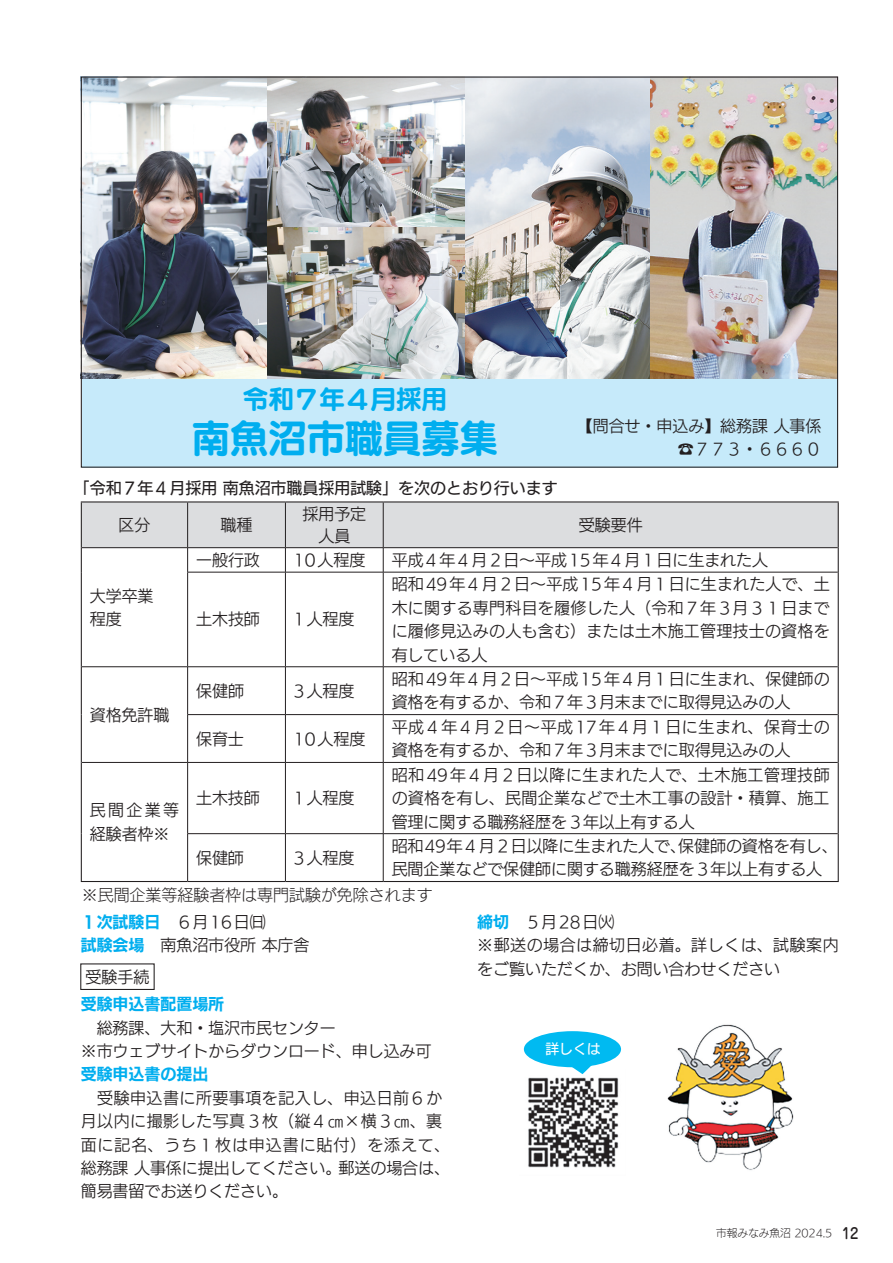
<style>
.page{position:relative;width:893px;height:1263px;background:#fff}
.page>*{position:absolute;margin:0;border:0;box-sizing:border-box;transform-origin:0 0}
.t1{font:38.25px "UD Marugo Large Pr 6 B";color:#00aeef}
.t2{font:25.5px "UD Marugo Large Pr 6 B";color:#00aeef}
.t3{font:15.9px/23.4px "UD Kakugo Large Pr 6 R";color:#231f20}
.t4{font:15.9px/23.4px "UD Kakugo Large Pr 6 R";letter-spacing:.035em;color:#231f20}
.t5{font:15.9px "UD Kakugo Large Pr 6 M";color:#231f20}
.t6{font:15.9px "UD Kakugo Large Pr 6 L";color:#231f20}
.t7{font:15.9px "UD Kakugo Large Pr 6 B";color:#00aeef}
.t8{font:15.9px/23.4px "UD Kakugo Large Pr 6 R";letter-spacing:.15em;color:#231f20}
.t9{font:13.8px "UD Kakugo Large Pr 6 M";color:#fff}
.t10{font:10.65px "UD Kakugo Large Pr 6 L";color:#231f20}
.s1{font-family:"UD Kakugo Large Pr 6 B";color:#00aeef}
.s2{font-family:"Jun 34 Pro";font-weight:500;font-size:14.85px}
</style>
<div class="page">
<div style="left:82px;top:378px;width:755px;height:90px;background:#c6eafa"></div>
<hr style="left:81px;top:501px;width:107px;height:1px;background:#231f20">
<hr style="left:188px;top:501px;width:97px;height:1px;background:#231f20">
<hr style="left:285px;top:501px;width:98px;height:1px;background:#231f20">
<hr style="left:383px;top:501px;width:456px;height:1px;background:#231f20">
<hr style="left:81px;top:572px;width:1px;height:95px;background:#231f20">
<hr style="left:838px;top:572px;width:1px;height:95px;background:#231f20">
<hr style="left:81px;top:667px;width:1px;height:48px;background:#231f20">
<hr style="left:838px;top:667px;width:1px;height:48px;background:#231f20">
<hr style="left:81px;top:715px;width:1px;height:47px;background:#231f20">
<hr style="left:838px;top:715px;width:1px;height:47px;background:#231f20">
<hr style="left:81px;top:762px;width:1px;height:72px;background:#231f20">
<hr style="left:838px;top:762px;width:1px;height:72px;background:#231f20">
<hr style="left:81px;top:834px;width:1px;height:47px;background:#231f20">
<hr style="left:838px;top:834px;width:1px;height:47px;background:#231f20">
<hr style="left:81px;top:881px;width:107px;height:1px;background:#231f20">
<hr style="left:188px;top:881px;width:97px;height:1px;background:#231f20">
<hr style="left:285px;top:881px;width:98px;height:1px;background:#231f20">
<hr style="left:383px;top:881px;width:456px;height:1px;background:#231f20">
<svg style="left:81px;top:502px;width:758px;height:70px"></svg>
<hr style="left:187px;top:572px;width:98px;height:1px;background:#231f20">
<hr style="left:187px;top:572px;width:1px;height:94px;background:#231f20">
<hr style="left:285px;top:572px;width:98px;height:1px;background:#231f20">
<hr style="left:285px;top:572px;width:1px;height:94px;background:#231f20">
<hr style="left:383px;top:572px;width:455px;height:1px;background:#231f20">
<hr style="left:383px;top:572px;width:1px;height:94px;background:#231f20">
<hr style="left:82px;top:666px;width:106px;height:1px;background:#231f20">
<hr style="left:188px;top:666px;width:97px;height:1px;background:#231f20">
<hr style="left:187px;top:667px;width:1px;height:47px;background:#231f20">
<hr style="left:285px;top:666px;width:98px;height:1px;background:#231f20">
<hr style="left:285px;top:667px;width:1px;height:47px;background:#231f20">
<hr style="left:383px;top:666px;width:455px;height:1px;background:#231f20">
<hr style="left:383px;top:667px;width:1px;height:47px;background:#231f20">
<hr style="left:187px;top:714px;width:98px;height:1px;background:#231f20">
<hr style="left:187px;top:715px;width:1px;height:47px;background:#231f20">
<hr style="left:285px;top:714px;width:98px;height:1px;background:#231f20">
<hr style="left:285px;top:715px;width:1px;height:47px;background:#231f20">
<hr style="left:383px;top:714px;width:455px;height:1px;background:#231f20">
<hr style="left:383px;top:715px;width:1px;height:47px;background:#231f20">
<hr style="left:82px;top:762px;width:106px;height:1px;background:#231f20">
<hr style="left:188px;top:762px;width:97px;height:1px;background:#231f20">
<hr style="left:187px;top:763px;width:1px;height:70px;background:#231f20">
<hr style="left:285px;top:762px;width:98px;height:1px;background:#231f20">
<hr style="left:285px;top:763px;width:1px;height:70px;background:#231f20">
<hr style="left:383px;top:762px;width:455px;height:1px;background:#231f20">
<hr style="left:383px;top:763px;width:1px;height:70px;background:#231f20">
<hr style="left:187px;top:833px;width:98px;height:1px;background:#231f20">
<hr style="left:187px;top:834px;width:1px;height:47px;background:#231f20">
<hr style="left:285px;top:833px;width:98px;height:1px;background:#231f20">
<hr style="left:285px;top:834px;width:1px;height:47px;background:#231f20">
<hr style="left:383px;top:833px;width:455px;height:1px;background:#231f20">
<hr style="left:383px;top:834px;width:1px;height:47px;background:#231f20">
<div style="left:80px;top:963px;width:75px;height:27px;border:1px solid #231f20"></div>
<img style="left:528px;top:1077px;width:91px;height:91px">
<div style="left:524px;top:1031px;width:97px;height:36px;background:#00baf1;border-radius:50%"></div>
<svg style="left:567px;top:1065px;width:29px;height:9px"></svg>
<img style="left:667px;top:1024px;width:127px;height:146px">
<img style="left:83px;top:79px;width:753px;height:299px">
<h2 class="t2" style="left:243px;top:386px;width:206px">令和７年４月採用</h2>
<h1 class="t1" style="left:192px;top:417px;width:308px">南魚沼市職員募集</h1>
<p class="t5" style="left:74px;top:479px;width:485px">「令和７年４月採用 南魚沼市職員採用試験」を次のとおり行います</p>
<p class="t3" style="left:577px;top:415px;width:246px;text-align:right">【問合せ・申込み】総務課 人事係☎７７３・６６６０</p>
<p class="t3" style="left:119px;top:514px;width:33px">区分</p>
<p class="t3" style="left:221px;top:514px;width:33px">職種</p>
<p class="t3" style="left:302px;top:504px;width:65px;line-height:21.3px;text-align:center">採用予定人員</p>
<p class="t3" style="left:579px;top:514px;width:65px">受験要件</p>
<p class="t3" style="left:90px;top:584px;width:65px">大学卒業程度</p>
<p class="t3" style="left:90px;top:703px;width:81px">資格免許職</p>
<p class="t8" style="left:90px;top:799px;width:91px">民間企業等経験者枠※</p>
<p class="t3" style="left:196px;top:549px;width:65px">一般行政</p>
<p class="t3" style="left:294px;top:549px;width:73px">10人程度</p>
<p class="t3" style="left:392px;top:549px;width:378px">平成４年４月２日～平成15年４月１日に生まれた人</p>
<p class="t3" style="left:196px;top:608px;width:65px">土木技師</p>
<p class="t3" style="left:294px;top:608px;width:62px">1人程度</p>
<p class="t3" style="left:392px;top:573px;width:440px;text-align:justify">昭和49年４月２日～平成15年４月１日に生まれた人で、土木に関する専門科目を履修した人（令和７年３月３１日までに履修見込みの人も含む）または土木施工管理技士の資格を有している人</p>
<p class="t3" style="left:196px;top:679px;width:49px">保健師</p>
<p class="t3" style="left:294px;top:679px;width:62px">3人程度</p>
<p class="t3" style="left:392px;top:668px;width:439px">昭和49年４月２日～平成15年４月１日に生まれ、保健師の資格を有するか、令和７年３月末までに取得見込みの人</p>
<p class="t3" style="left:196px;top:727px;width:49px">保育士</p>
<p class="t3" style="left:294px;top:727px;width:73px">10人程度</p>
<p class="t3" style="left:392px;top:716px;width:439px">平成４年４月２日～平成17年４月１日に生まれ、保育士の資格を有するか、令和７年３月末までに取得見込みの人</p>
<p class="t3" style="left:196px;top:787px;width:65px">土木技師</p>
<p class="t3" style="left:294px;top:787px;width:62px">1人程度</p>
<p class="t3" style="left:392px;top:763px;width:439px;text-align:justify">昭和49年４月２日以降に生まれた人で、土木施工管理技師の資格を有し、民間企業などで土木工事の設計・積算、施工管理に関する職務経歴を３年以上有する人</p>
<p class="t3" style="left:196px;top:846px;width:49px">保健師</p>
<p class="t3" style="left:294px;top:846px;width:62px">3人程度</p>
<p class="t3" style="left:392px;top:835px;width:447px">昭和49年４月２日以降に生まれた人で、保健師の資格を有し、民間企業などで保健師に関する職務経歴を３年以上有する人</p>
<p class="t6" style="left:82px;top:886px;width:352px">※民間企業等経験者枠は専門試験が免除されます</p>
<p class="t3" style="left:81px;top:911px;width:230px"><span class="s1">１次試験日</span>　６月16日㈰<br><span class="s1">試験会場</span>　南魚沼市役所 本庁舎</p>
<p class="t3" style="left:86px;top:965px;width:65px">受験手続</p>
<p class="t7" style="left:81px;top:995px;width:145px">受験申込書配置場所</p>
<p class="t3" style="left:81px;top:1016px;width:352px;text-indent:16px">総務課、大和・塩沢市民センター<br>※市ウェブサイトからダウンロード、申し込み可</p>
<p class="t7" style="left:81px;top:1065px;width:129px">受験申込書の提出</p>
<p class="t4" style="left:81px;top:1086px;width:371px">　受験申込書に所要事項を記入し、申込日前６か月以内に撮影した写真３枚（縦４㎝×横３㎝、裏面に記名、うち１枚は申込書に貼付）を添えて、総務課 人事係に提出してください。郵送の場合は、簡易書留でお送りください。</p>
<p class="t3" style="left:477px;top:911px;width:363px"><span class="s1">締切</span> ５月28日㈫<br>※郵送の場合は締切日必着。詳しくは、試験案内をご覧いただくか、お問い合わせください</p>
<p class="t9" style="left:545px;top:1041px;width:57px">詳しくは</p>
<p class="t10" style="left:716px;top:1227px;width:144px">市報みなみ魚沼 2024.5 <span class="s2">12</span></p>
</div>
